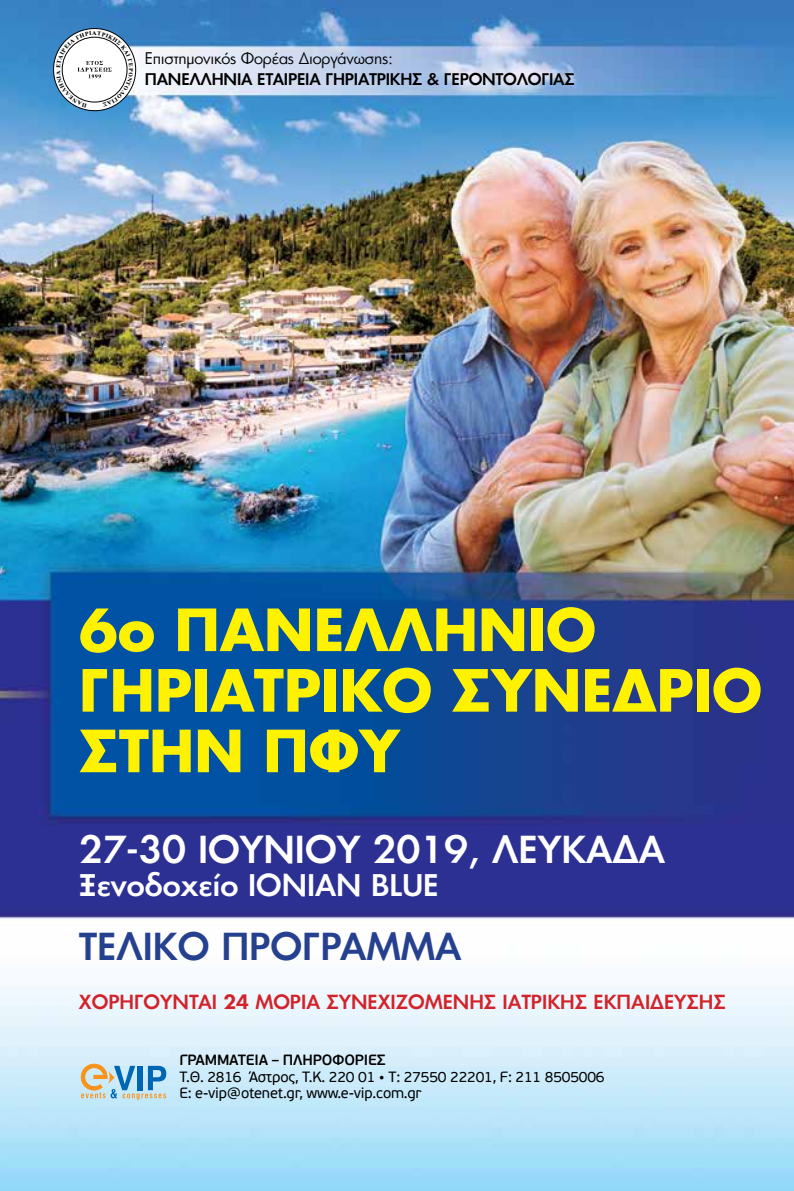
<style>
.page{position:relative;width:794px;height:1191px;background:#fff}
.page>*{position:absolute;margin:0;border:0;box-sizing:border-box;transform-origin:0 0}
.t1{font:700 56.52px/60.6px "PF Futura Neu";color:#fff200}
.t2{font:500 36.4px "PF Futura Neu";color:#fff}
.t3{font:500 36.4px "PF Futura Neu";color:#25408f}
.t4{font:500 29.22px "PF Futura Neu";color:#fff}
.t5{font:500 19.07px "PF Futura Neu";color:#d2232a}
.t6{font:500 15.75px "PF Futura Neu";letter-spacing:-.015em;color:#000}
.t7{font:15.75px "PF Futura Neu";letter-spacing:-.015em;color:#000}
.t8{font:14.88px/16.4px "PF Beau Sans Pro";letter-spacing:-.015em;color:#000}
.t9{font:600 14.88px "PF Beau Sans Pro";letter-spacing:-.015em;color:#000}
.s1{font-weight:600}
</style>
<div class="page">
<img style="left:0;top:0;width:794px;height:1191px">
<svg style="left:79px;top:1062px;width:87px;height:37px;background:#a6c3cd"></svg>
<div style="left:93px;top:1074px;width:14px;height:5px;background:#f7941e"></div>
<div style="left:53px;top:28px;width:83px;height:83px;border:1px solid #000;border-radius:50%"></div>
<svg style="left:56px;top:31px;width:77px;height:76px"></svg>
<p class="t7" style="left:145px;top:48px;width:250px">Επιστημονικός Φορέας Διοργάνωσης:</p>
<p class="t6" style="left:145px;top:68px;width:431px">ΠΑΝΕΛΛΗΝΙΑ ΕΤΑΙΡΕΙΑ ΓΗΡΙΑΤΡΙΚΗΣ &amp; ΓΕΡΟΝΤΟΛΟΓΙΑΣ</p>
<h1 class="t1" style="left:79px;top:598px;width:684px">6ο ΠΑΝΕΛΛΗΝΙΟ<br>ΓΗΡΙΑΤΡΙΚΟ ΣΥΝΕΔΡΙΟ<br>ΣΤΗΝ ΠΦΥ</h1>
<h2 class="t2" style="left:79px;top:825px;width:587px">27-30 ΙΟΥΝΙΟΥ 2019, ΛΕΥΚAΔΑ</h2>
<h3 class="t4" style="left:79px;top:865px;width:361px">Ξενοδοχείο IONIAN BLUE</h3>
<h2 class="t3" style="left:79px;top:922px;width:384px">ΤΕΛΙΚΟ ΠΡΟΓΡΑΜΜΑ</h2>
<p class="t5" style="left:79px;top:988px;width:648px">ΧΟΡΗΓΟΥΝΤΑΙ <span class="s1">24</span> ΜΟΡΙΑ ΣΥΝΕΧΙΖΟΜΕΝΗΣ ΙΑΤΡΙΚΗΣ ΕΚΠΑΙΔΕΥΣΗΣ</p>
<p class="t9" style="left:179px;top:1051px;width:207px">ΓΡΑΜΜΑΤΕΙΑ – ΠΛΗΡΟΦΟΡΙΕΣ</p>
<p class="t8" style="left:179px;top:1068px;width:427px">Τ.Θ. 2816 Άστρος, Τ.Κ. 220 01 • Τ: 27550 22201, F: 211 8505006<br>E: e-vip@otenet.gr, www.e-vip.com.gr</p>
</div>
